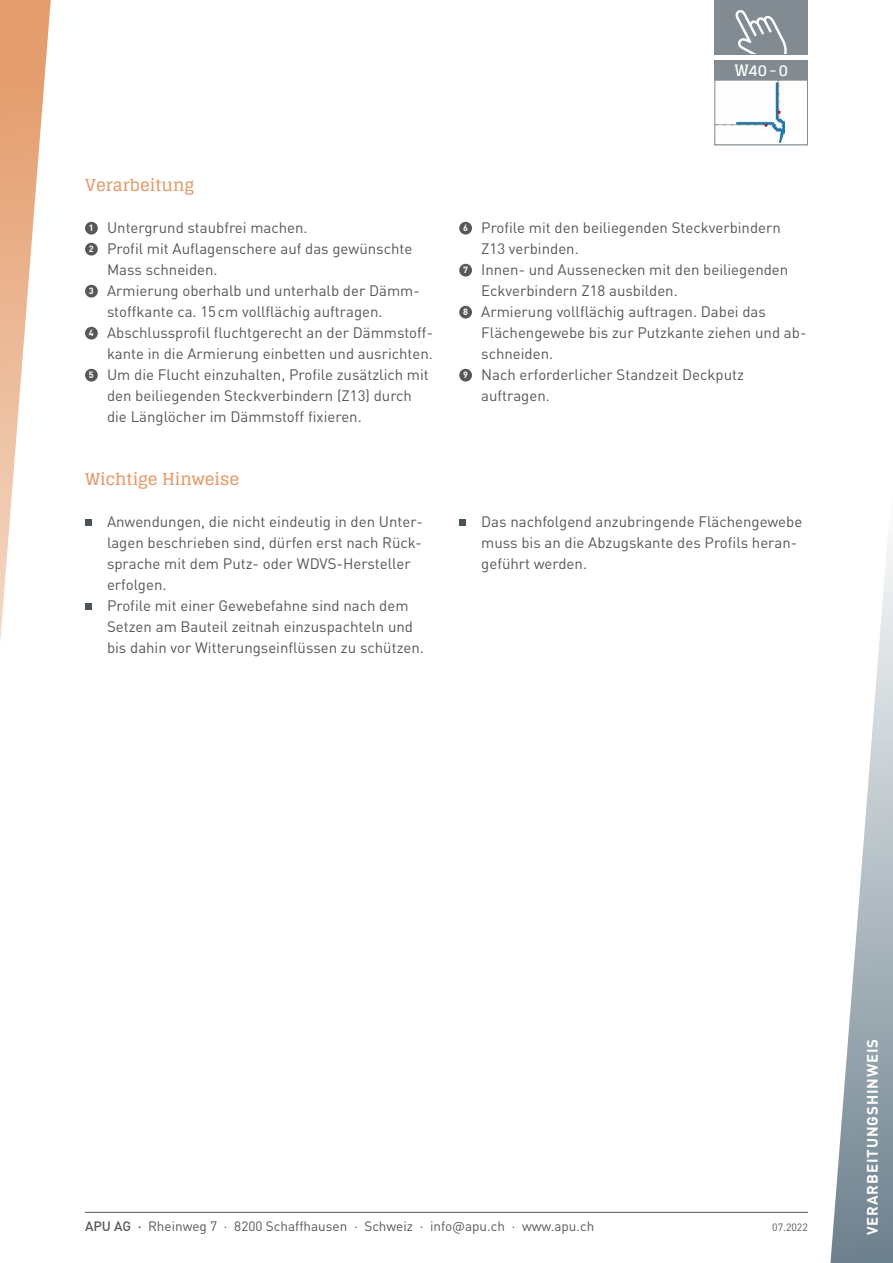
<style>
.page{position:relative;width:893px;height:1263px;background:#fff}
.page>*{position:absolute;margin:0;border:0;box-sizing:border-box;transform-origin:0 0}
.t1{font:700 16.5px "Glegoo";color:#e49d6d}
.t2{font:700 15.6px "Glegoo";color:#fff}
.t3{font:15px/21px "DIN Pro";color:#575756}
.t4{font:700 15px "DIN Pro";letter-spacing:.06em;color:#fff}
.t5{font:13.5px "DIN Pro";color:#575756}
.t6{font:10.5px "DIN Pro";color:#575756}
.s1{font-weight:700;font-size:9px;color:#fff}
.s2{font-weight:500}
</style>
<div class="page">
<hr style="left:85px;top:1212px;width:723px;height:1px;background:#575756">
<div style="left:714px;top:0;width:94px;height:54px;background:#818b91"></div>
<svg style="left:735px;top:10px;width:52px;height:44px"></svg>
<div style="left:714px;top:60px;width:94px;height:20px;background:#818b91"></div>
<img style="left:716px;top:82px;width:69px;height:61px">
<div style="left:714px;top:80px;width:94px;height:65px;border:1px solid #818b91"></div>
<div style="left:85px;top:222px;width:13px;height:13px;background:#575756;border-radius:50%"></div>
<div style="left:85px;top:243px;width:13px;height:13px;background:#575756;border-radius:50%"></div>
<div style="left:85px;top:285px;width:13px;height:13px;background:#575756;border-radius:50%"></div>
<div style="left:85px;top:327px;width:13px;height:13px;background:#575756;border-radius:50%"></div>
<div style="left:85px;top:369px;width:13px;height:13px;background:#575756;border-radius:50%"></div>
<div style="left:459px;top:222px;width:13px;height:13px;background:#575756;border-radius:50%"></div>
<div style="left:459px;top:264px;width:13px;height:13px;background:#575756;border-radius:50%"></div>
<div style="left:459px;top:306px;width:13px;height:13px;background:#575756;border-radius:50%"></div>
<div style="left:459px;top:369px;width:13px;height:13px;background:#575756;border-radius:50%"></div>
<svg style="left:85px;top:520px;width:6px;height:6px"></svg>
<svg style="left:85px;top:604px;width:6px;height:6px"></svg>
<div style="left:459px;top:520px;width:7px;height:6px;background:#4c5356"></div>
<svg style="left:0;top:0;width:51px;height:642px"></svg>
<svg style="left:830px;top:541px;width:63px;height:722px"></svg>
<p class="t2" style="left:735px;top:61px;width:54px">Artikel</p>
<p class="t2" style="left:734px;top:61px;width:55px">W40-0</p>
<p class="t1" style="left:85px;top:176px;width:111px">Verarbeitung</p>
<p class="t3" style="left:89px;top:216px;width:220px"><span class="s1">1</span> Untergrund staubfrei machen.</p>
<p class="t3" style="left:89px;top:237px;width:325px"><span class="s1">2</span> Profil mit Auflagenschere auf das gewünschte</p>
<p class="t3" style="left:107px;top:258px;width:112px">Mass schneiden.</p>
<p class="t3" style="left:89px;top:279px;width:332px"><span class="s1">3</span> Armierung oberhalb und unterhalb der Dämm-</p>
<p class="t3" style="left:107px;top:300px;width:277px">stoffkante ca. 15cm vollflächig auftragen.</p>
<p class="t3" style="left:89px;top:321px;width:346px"><span class="s1">4</span> Abschlussprofil fluchtgerecht an der Dämmstoff-</p>
<p class="t3" style="left:107px;top:342px;width:327px">kante in die Armierung einbetten und ausrichten.</p>
<p class="t3" style="left:89px;top:363px;width:341px"><span class="s1">5</span> Um die Flucht einzuhalten, Profile zusätzlich mit</p>
<p class="t3" style="left:107px;top:384px;width:306px">den beiliegenden Steckverbindern (Z13) durch</p>
<p class="t3" style="left:107px;top:405px;width:256px">die Länglöcher im Dämmstoff fixieren.</p>
<p class="t3" style="left:463px;top:216px;width:319px"><span class="s1">6</span> Profile mit den beiliegenden Steckverbindern</p>
<p class="t3" style="left:481px;top:237px;width:99px">Z13 verbinden.</p>
<p class="t3" style="left:463px;top:258px;width:327px"><span class="s1">7</span> Innen- und Aussenecken mit den beiliegenden</p>
<p class="t3" style="left:481px;top:279px;width:198px">Eckverbindern Z18 ausbilden.</p>
<p class="t3" style="left:463px;top:300px;width:304px"><span class="s1">8</span> Armierung vollflächig auftragen. Dabei das</p>
<p class="t3" style="left:481px;top:321px;width:327px">Flächengewebe bis zur Putzkante ziehen und ab-</p>
<p class="t3" style="left:481px;top:342px;width:73px">schneiden.</p>
<p class="t3" style="left:463px;top:363px;width:282px"><span class="s1">9</span> Nach erforderlicher Standzeit Deckputz</p>
<p class="t3" style="left:481px;top:384px;width:70px">auftragen.</p>
<p class="t1" style="left:85px;top:470px;width:156px">Wichtige Hinweise</p>
<p class="t3" style="left:107px;top:510px;width:318px">Anwendungen, die nicht eindeutig in den Unter&shy;lagen beschrieben sind, dürfen erst nach Rück&shy;sprache mit dem Putz- oder WDVS-Hersteller erfolgen.<br>Profile mit einer Gewebefahne sind nach dem Setzen am Bauteil zeitnah einzuspachteln und bis dahin vor Witterungseinflüssen zu schützen.</p>
<p class="t3" style="left:481px;top:510px;width:323px">Das nachfolgend anzubringende Flächengewebe muss bis an die Abzugskante des Profils heran&shy;geführt werden.</p>
<p class="t5" style="left:85px;top:1215px;width:511px"><span class="s2">APU AG ·</span> Rheinweg 7 · 8200 Schaffhausen · Schweiz · info@apu.ch · www.apu.ch</p>
<p class="t6" style="left:772px;top:1219px;width:37px">07.2022</p>
<p class="t4" style="left:860px;top:1235px;width:198px;rotate:-90deg">VERARBEITUNGSHINWEIS</p>
</div>
